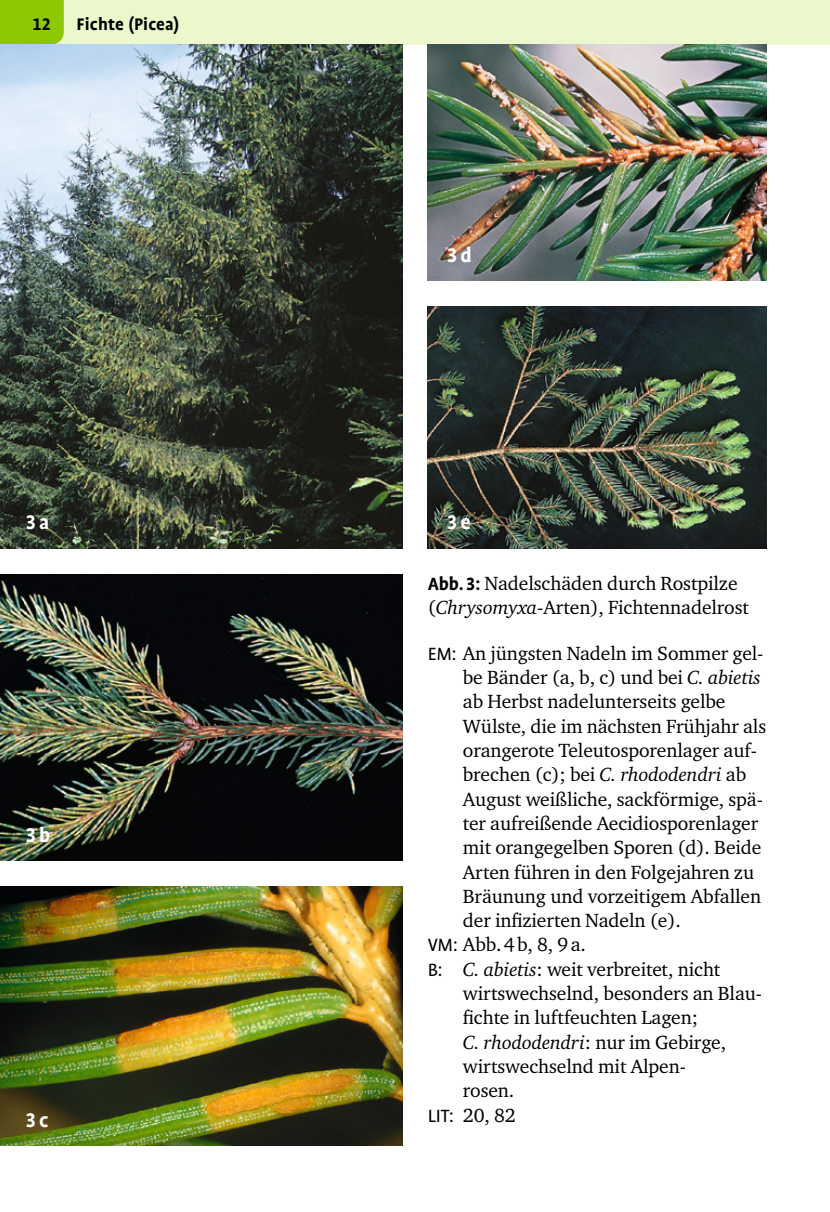
<style>
.page{position:relative;width:830px;height:1212px;background:#fff}
.page>*{position:absolute;margin:0;border:0;box-sizing:border-box;transform-origin:0 0}
.t1{font:700 22.5px "Profile Pro";letter-spacing:.125em;color:#fff}
.t2{font:19.57px/24.3px "Charter ITC Pro";letter-spacing:-.005em;color:#000}
.t3{font:700 19.12px "Profile Pro";letter-spacing:.01em;color:#000}
.s1{font-family:"Profile Pro";font-weight:700;font-size:20.25px}
.s2{font-style:italic}
.s3{font-family:"Profile Pro";font-size:20.25px}
</style>
<div class="page">
<div style="left:0;top:0;width:829px;height:45px;background:#eaf8cb"></div>
<div style="left:0;top:0;width:64px;height:45px;background:#8ec800"></div>
<img style="left:0;top:45px;width:402px;height:504px">
<img style="left:0;top:574px;width:402px;height:286px">
<img style="left:0;top:887px;width:402px;height:259px">
<img style="left:427px;top:45px;width:338px;height:236px">
<img style="left:427px;top:306px;width:338px;height:242px">
<p class="t3" style="left:32px;top:13px;width:20px">12</p>
<p class="t3" style="left:77px;top:13px;width:104px">Fichte (Picea)</p>
<p class="t1" style="left:26px;top:509px;width:25px">3a</p>
<p class="t1" style="left:26px;top:822px;width:26px">3b</p>
<p class="t1" style="left:26px;top:1106px;width:25px">3c</p>
<p class="t1" style="left:446px;top:241px;width:26px">3d</p>
<p class="t1" style="left:446px;top:509px;width:25px">3e</p>
<p class="t2" style="left:427px;top:571px;width:322px"><span class="s1">Abb.3:</span> Nadelschäden durch Rostpilze (<span class="s2">Chrysomyxa</span>-Arten), Fichtennadelrost</p>
<p class="t2" style="left:427px;top:641px;width:337px"><span class="s3">EM:</span> An jüngsten Nadeln im Sommer gel-</p>
<p class="t2" style="left:462px;top:665px;width:299px">be Bänder (a, b, c) und bei <span class="s2">C. abietis</span></p>
<p class="t2" style="left:462px;top:689px;width:264px">ab Herbst nadelunterseits gelbe</p>
<p class="t2" style="left:462px;top:713px;width:304px">Wülste, die im nächsten Frühjahr als</p>
<p class="t2" style="left:462px;top:738px;width:295px">orangerote Teleutosporenlager auf-</p>
<p class="t2" style="left:462px;top:762px;width:285px">brechen (c); bei <span class="s2">C. rhododendri</span> ab</p>
<p class="t2" style="left:462px;top:786px;width:301px">August weißliche, sackförmige, spä-</p>
<p class="t2" style="left:462px;top:811px;width:296px">ter aufreißende Aecidiosporenlager</p>
<p class="t2" style="left:462px;top:835px;width:300px">mit orangegelben Sporen (d). Beide</p>
<p class="t2" style="left:462px;top:859px;width:292px">Arten führen in den Folgejahren zu</p>
<p class="t2" style="left:462px;top:884px;width:300px">Bräunung und vorzeitigem Abfallen</p>
<p class="t2" style="left:462px;top:908px;width:219px">der infizierten Nadeln (e).</p>
<p class="t2" style="left:427px;top:932px;width:160px"><span class="s3">VM:</span> Abb.4b, 8, 9a.</p>
<p class="t2" style="left:427px;top:956px;width:294px"><span class="s3">B:</span> <span class="s2">C. abietis</span>: weit verbreitet, nicht</p>
<p class="t2" style="left:462px;top:981px;width:300px">wirtswechselnd, besonders an Blau-</p>
<p class="t2" style="left:462px;top:1005px;width:236px">fichte in luftfeuchten Lagen;</p>
<p class="t2" style="left:462px;top:1029px;width:264px"><span class="s2">C. rhododendri</span>: nur im Gebirge,</p>
<p class="t2" style="left:462px;top:1054px;width:224px">wirtswechselnd mit Alpen-</p>
<p class="t2" style="left:462px;top:1078px;width:53px">rosen.</p>
<p class="t2" style="left:427px;top:1102px;width:89px"><span class="s3">LIT:</span> 20, 82</p>
</div>
